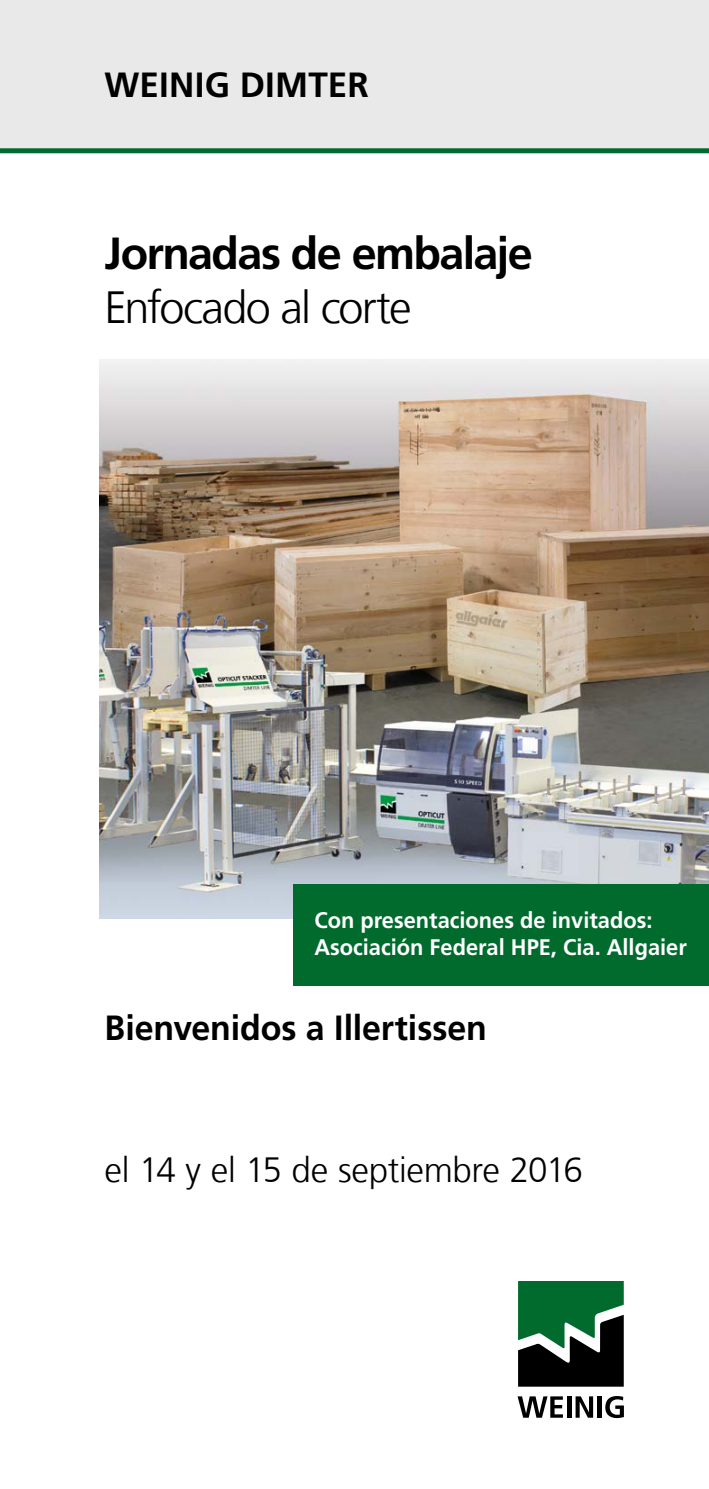
<style>
.page{position:relative;width:709px;height:1489px;background:#fff}
.page>*{position:absolute;margin:0;border:0;box-sizing:border-box;transform-origin:0 0}
.t1{font:700 45px "Frutiger LT Com";letter-spacing:-.04em;color:#000}
.t2{font:300 45px "Frutiger LT Com";letter-spacing:-.04em;color:#000}
.t3{font:700 35px "Frutiger LT Com";color:#000}
.t4{font:300 35px "Frutiger LT Com";letter-spacing:-.01em;color:#000}
.t5{font:700 22.5px/27px "Frutiger LT Com";color:#fff}
</style>
<div class="page">
<div style="left:0;top:0;width:709px;height:149px;background:#e9e9e9"></div>
<div style="left:0;top:148px;width:709px;height:5px;background:#006b2d"></div>
<img style="left:99px;top:359px;width:610px;height:559px">
<div style="left:293px;top:884px;width:416px;height:101px;background:#006b2d"></div>
<svg style="left:517px;top:1396px;width:46px;height:21px"></svg>
<hr style="left:567px;top:1396px;width:4px;height:21px;background:#000">
<svg style="left:575px;top:1396px;width:18px;height:21px"></svg>
<hr style="left:597px;top:1396px;width:4px;height:21px;background:#000">
<svg style="left:605px;top:1396px;width:19px;height:21px"></svg>
<svg style="left:518px;top:1281px;width:105px;height:105px;background:#215135"></svg>
<h2 class="t3" style="left:105px;top:64px;width:266px">WEINIG DIMTER</h2>
<h1 class="t1" style="left:105px;top:227px;width:429px">Jornadas de embalaje</h1>
<h1 class="t2" style="left:105px;top:281px;width:308px">Enfocado al corte</h1>
<p class="t5" style="left:314px;top:907px;width:374px">Con presentaciones de invitados:<br>Asociación Federal HPE, Cia. Allgaier</p>
<h2 class="t3" style="left:105px;top:1007px;width:384px">Bienvenidos a Illertissen</h2>
<h2 class="t4" style="left:105px;top:1148px;width:480px">el 14 y el 15 de septiembre 2016</h2>
</div>
